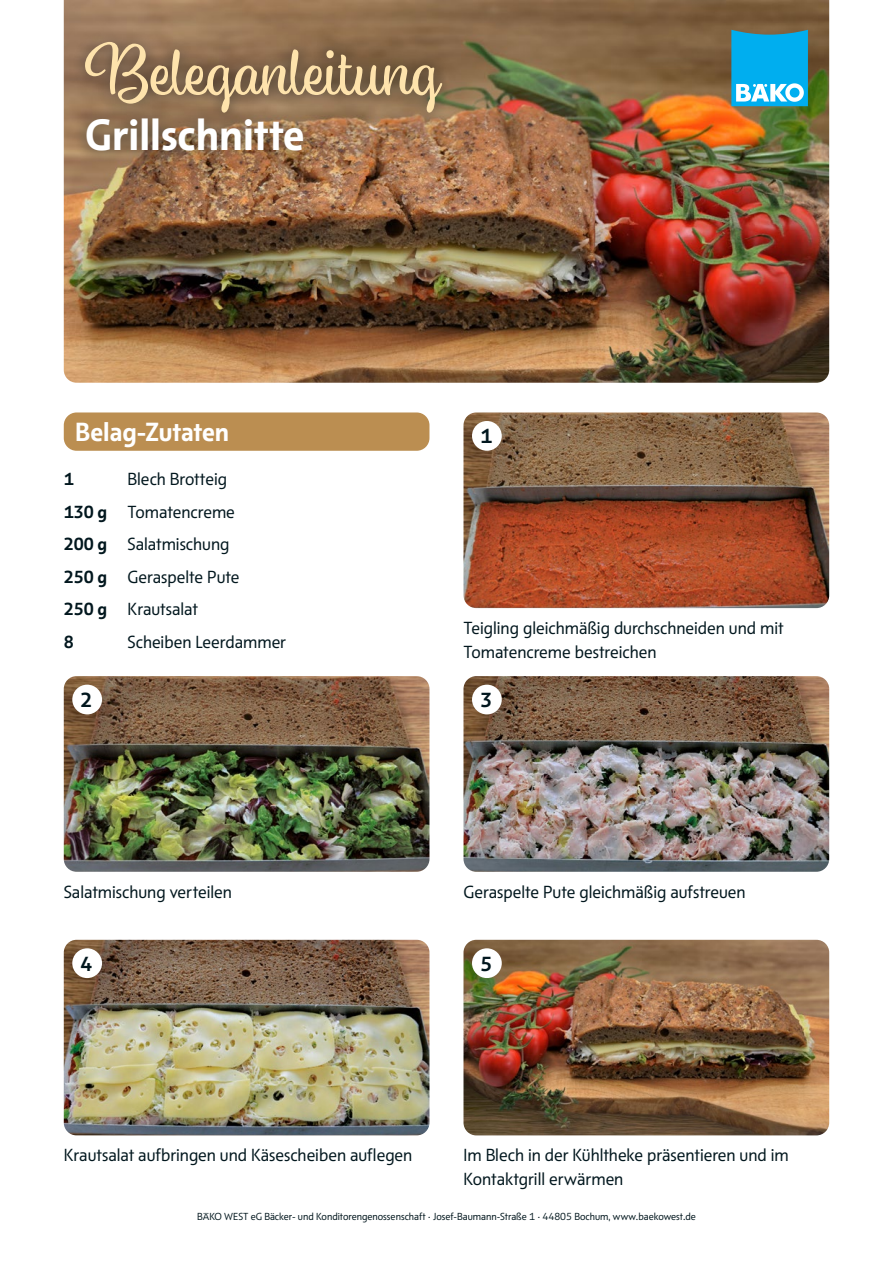
<style>
.page{position:relative;width:893px;height:1263px;background:#fff}
.page>*{position:absolute;margin:0;border:0;box-sizing:border-box;transform-origin:0 0}
.t1{font:69px "Eds Market Upright Script";color:#fee3ac}
.t2{font:700 45px "BAEK Otype";color:#fff}
.t3{font:700 27px "BAEK Otype";color:#fff}
.t4{font:700 21px "BAEK Otype";color:#02171e}
.t5{font:18px/32.5px "BAEK Otype";color:#02171e}
.t6{font:700 18px "BAEK Otype";color:#02171e}
.t7{font:10.5px "BAEK Otype";color:#02171e}
.s1{font-weight:700}
</style>
<div class="page">
<img style="left:64px;top:0;width:765px;height:383px">
<img style="left:463px;top:412px;width:366px;height:196px">
<img style="left:64px;top:676px;width:365px;height:196px">
<img style="left:463px;top:676px;width:366px;height:196px">
<img style="left:463px;top:940px;width:366px;height:195px">
<img style="left:64px;top:940px;width:365px;height:195px">
<div style="left:72px;top:28px;width:384px;height:136px;background:#02171e;opacity:.5"></div>
<div style="left:64px;top:412px;width:365px;height:39px;background:#bb8e51;border-radius:13px"></div>
<div style="left:472px;top:421px;width:30px;height:30px;background:#fff;border-radius:50%"></div>
<div style="left:72px;top:685px;width:30px;height:29px;background:#fff;border-radius:50%"></div>
<div style="left:72px;top:948px;width:30px;height:30px;background:#fff;border-radius:50%"></div>
<div style="left:472px;top:685px;width:30px;height:29px;background:#fff;border-radius:50%"></div>
<div style="left:472px;top:948px;width:30px;height:30px;background:#fff;border-radius:50%"></div>
<svg style="left:731px;top:30px;width:77px;height:76px;background:#27b5e9"></svg>
<h1 class="t1" style="left:85px;top:30px;width:357px">Beleganleitung</h1>
<h2 class="t2" style="left:85px;top:106px;width:221px">Grillschnitte</h2>
<h3 class="t3" style="left:75px;top:414px;width:155px">Belag-Zutaten</h3>
<p class="t4" style="left:480px;top:423px;width:13px">1</p>
<p class="t5" style="left:64px;top:463px;width:177px;text-indent:64px">Blech Brotteig<br><span class="s1">130 g</span> Tomatencreme<br><span class="s1">200 g</span> Salatmischung<br><span class="s1">250 g</span> Geraspelte Pute<br><span class="s1">250 g</span> Krautsalat<br><span class="s1">8</span></p>
<p class="t6" style="left:64px;top:468px;width:12px">1</p>
<p class="t5" style="left:128px;top:625px;width:160px">Scheiben Leerdammer</p>
<p class="t4" style="left:81px;top:687px;width:13px">2</p>
<p class="t5" style="left:463px;top:616px;width:322px;line-height:24px">Teigling gleichmäßig durchschneiden und mit<br>Tomatencreme bestreichen</p>
<p class="t4" style="left:480px;top:687px;width:13px">3</p>
<p class="t5" style="left:64px;top:876px;width:170px">Salatmischung verteilen</p>
<p class="t5" style="left:463px;top:875px;width:284px">Geraspelte Pute gleichmäßig aufstreuen</p>
<p class="t4" style="left:81px;top:950px;width:13px">4</p>
<p class="t4" style="left:480px;top:950px;width:13px">5</p>
<p class="t5" style="left:64px;top:1139px;width:350px">Krautsalat aufbringen und Käsescheiben auflegen</p>
<p class="t5" style="left:463px;top:1143px;width:327px;line-height:24px">Im Blech in der Kühltheke präsentieren und im<br>Kontaktgrill erwärmen</p>
<p class="t7" style="left:197px;top:1210px;width:500px">BÄKO WEST eG Bäcker- und Konditorengenossenschaft · Josef-Baumann-Straße 1 · 44805 Bochum, www.baekowest.de</p>
</div>
